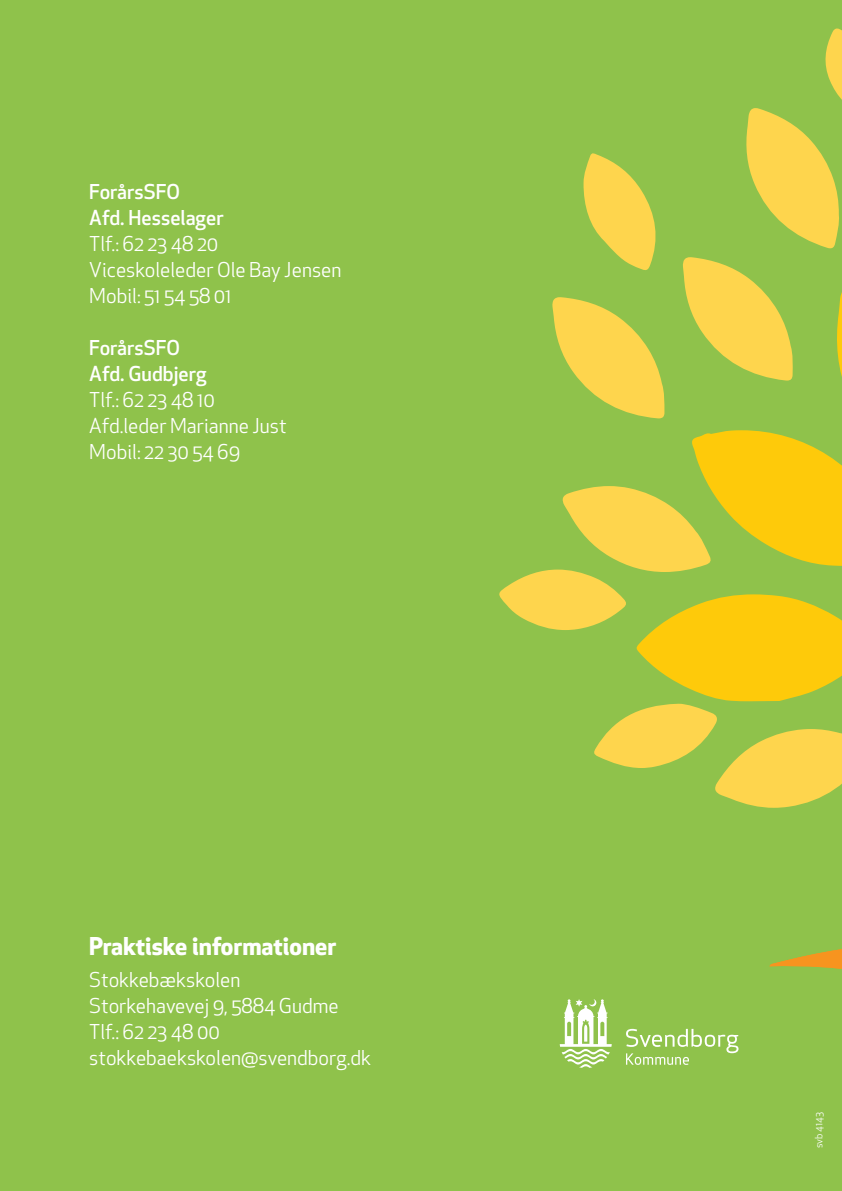
<style>
.page{position:relative;width:842px;height:1191px;background:#8fc24b}
.page>*{position:absolute;margin:0;border:0;box-sizing:border-box;transform-origin:0 0}
.t1{font:700 24px "Apex New";color:#fff}
.t2{font:20px "Apex New";color:#fff}
.t3{font:500 20px "Apex New";color:#fff}
.t4{font:10px "Apex New";color:#fff}
</style>
<div class="page">
<svg style="left:769px;top:949px;width:73px;height:20px"></svg>
<svg style="left:499px;top:29px;width:343px;height:779px"></svg>
<svg style="left:560px;top:999px;width:52px;height:68px"></svg>
<svg style="left:626px;top:1028px;width:112px;height:36px"></svg>
<p class="t3" style="left:89px;top:179px;width:92px">ForårsSFO</p>
<p class="t3" style="left:89px;top:205px;width:136px">Afd. Hesselager</p>
<p class="t2" style="left:89px;top:231px;width:131px">Tlf.: 62 23 48 20</p>
<p class="t2" style="left:89px;top:257px;width:254px">Viceskoleleder Ole Bay Jensen</p>
<p class="t2" style="left:89px;top:283px;width:144px">Mobil: 51 54 58 01</p>
<p class="t3" style="left:89px;top:335px;width:92px">ForårsSFO</p>
<p class="t3" style="left:89px;top:361px;width:119px">Afd. Gudbjerg</p>
<p class="t2" style="left:89px;top:387px;width:127px">Tlf.: 62 23 48 10</p>
<p class="t2" style="left:89px;top:413px;width:199px">Afd.leder Marianne Just</p>
<p class="t2" style="left:89px;top:439px;width:152px">Mobil: 22 30 54 69</p>
<p class="t1" style="left:89px;top:929px;width:248px">Praktiske informationer</p>
<p class="t2" style="left:89px;top:967px;width:153px">Stokkebækskolen</p>
<p class="t2" style="left:89px;top:993px;width:251px">Storkehavevej 9, 5884 Gudme</p>
<p class="t2" style="left:89px;top:1019px;width:132px">Tlf.: 62 23 48 00</p>
<p class="t2" style="left:89px;top:1045px;width:283px">stokkebaekskolen@svendborg.dk</p>
<p class="t4" style="left:813px;top:1148px;width:38px;rotate:-90deg">svb 4143</p>
</div>
